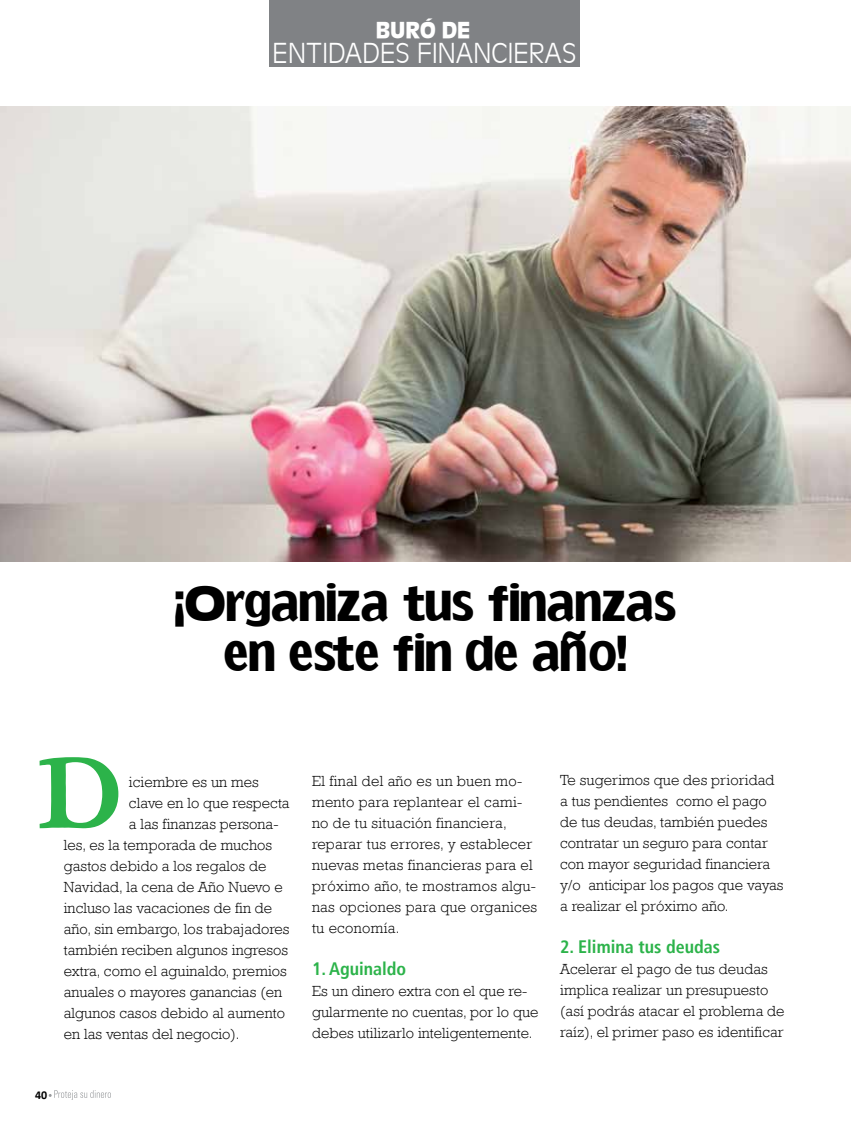
<style>
.page{position:relative;width:851px;height:1136px;background:#fff}
.page>*{position:absolute;margin:0;border:0;box-sizing:border-box;transform-origin:0 0}
.t1{font:700 110.55px "Garamond";color:#2cb34a}
.t2{font:45px/49.5px "Sans Fat";letter-spacing:.005em;color:#000;text-align:center}
.t3{font:300 30px "Antigoni";color:#fff}
.t4{font:700 24px "Antigoni Bd";color:#fff}
.t5{font:700 condensed 18px "Frutiger LT";color:#2cb34a}
.t6{font:300 15px/21px "Rockwell";letter-spacing:.005em;color:#000}
.t7{font:700 12px "Calibri";color:#000}
</style>
<div class="page">
<img style="left:0;top:106px;width:850px;height:455px">
<svg style="left:49px;top:1090px;width:62px;height:9px"></svg>
<div style="left:269px;top:0;width:310px;height:67px;background:#808285"></div>
<h3 class="t4" style="left:376px;top:14px;width:96px">BURÓ DE</h3>
<h3 class="t3" style="left:272px;top:33px;width:305px">ENTIDADES FINANCIERAS</h3>
<h2 class="t2" style="left:174px;top:578px;width:503px">¡Organiza tus finanzas en este fin de año!</h2>
<h1 class="t1" style="left:37px;top:718px;width:88px">D</h1>
<p class="t6" style="left:129px;top:771px;width:131px">iciembre es un mes</p>
<p class="t6" style="left:129px;top:792px;width:162px">clave en lo que respecta</p>
<p class="t6" style="left:129px;top:813px;width:151px">a las finanzas persona-</p>
<p class="t6" style="left:64px;top:834px;width:210px">les, es la temporada de muchos</p>
<p class="t6" style="left:64px;top:855px;width:204px">gastos debido a los regalos de</p>
<p class="t6" style="left:64px;top:876px;width:220px">Navidad, la cena de Año Nuevo e</p>
<p class="t6" style="left:64px;top:897px;width:210px">incluso las vacaciones de fin de</p>
<p class="t6" style="left:64px;top:918px;width:227px">año, sin embargo, los trabajadores</p>
<p class="t6" style="left:64px;top:939px;width:226px">también reciben algunos ingresos</p>
<p class="t6" style="left:64px;top:960px;width:225px">extra, como el aguinaldo, premios</p>
<p class="t6" style="left:64px;top:981px;width:220px">anuales o mayores ganancias (en</p>
<p class="t6" style="left:64px;top:1002px;width:222px">algunos casos debido al aumento</p>
<p class="t6" style="left:64px;top:1023px;width:177px">en las ventas del negocio).</p>
<p class="t7" style="left:35px;top:1086px;width:14px">40</p>
<p class="t6" style="left:312px;top:770px;width:227px">El final del año es un buen mo&shy;mento para replantear el cami&shy;no de tu situación financiera, reparar tus errores, y establecer nuevas metas financieras para el próximo año, te mostramos algu&shy;nas opciones para que organices tu economía.</p>
<p class="t5" style="left:312px;top:958px;width:96px">1. Aguinaldo</p>
<p class="t6" style="left:312px;top:980px;width:228px">Es un dinero extra con el que re&shy;gularmente no cuentas, por lo que debes utilizarlo inteligentemente.</p>
<p class="t6" style="left:560px;top:769px;width:225px">Te sugerimos que des prioridad a tus pendientes como el pago de tus deudas, también puedes contratar un seguro para contar con mayor seguridad financiera y/o anticipar los pagos que vayas a realizar el próximo año.</p>
<p class="t5" style="left:560px;top:935px;width:161px">2. Elimina tus deudas</p>
<p class="t6" style="left:560px;top:958px;width:226px">Acelerar el pago de tus deudas implica realizar un presupuesto (así podrás atacar el problema de raíz), el primer paso es identificar</p>
</div>
